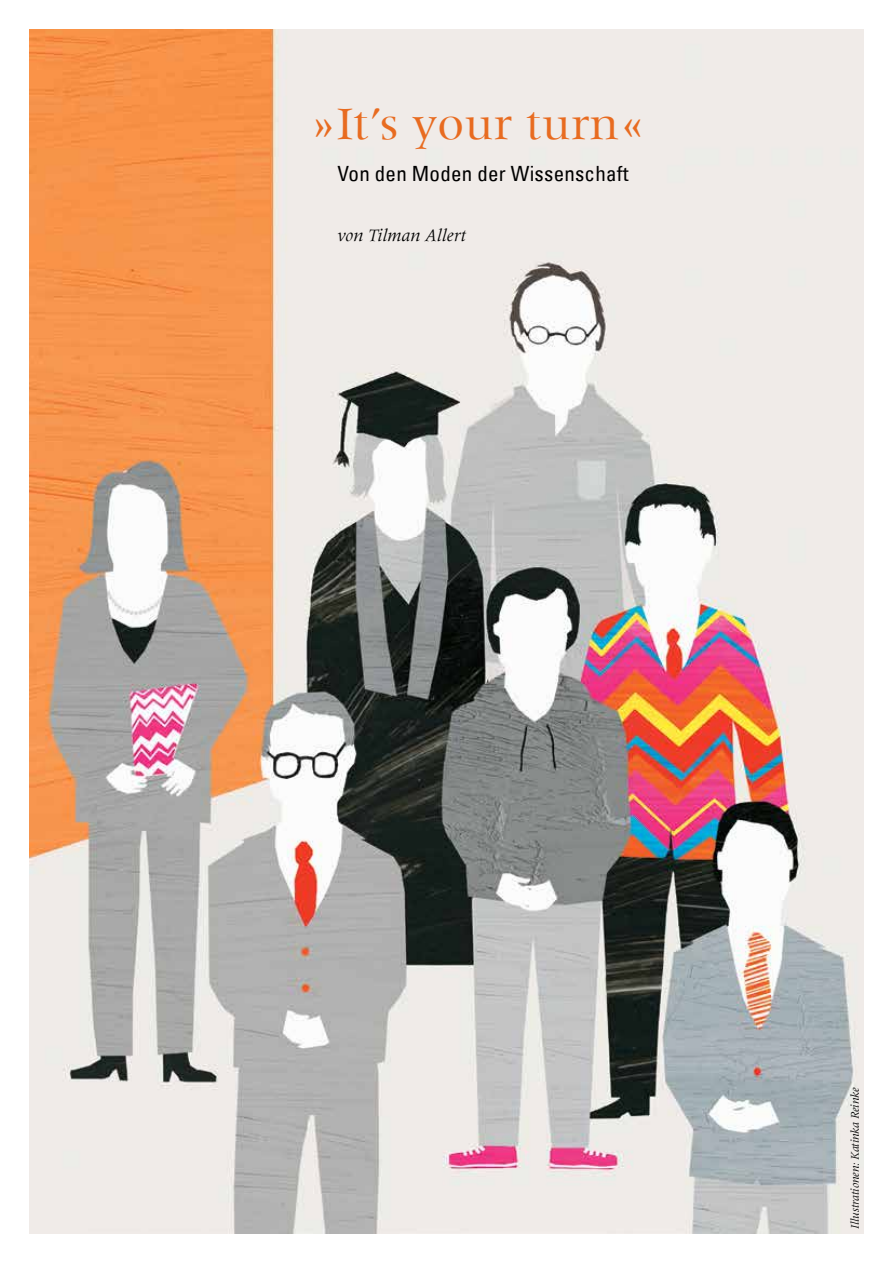
<style>
.page{position:relative;width:893px;height:1263px;background:#fff}
.page>*{position:absolute;margin:0;border:0;box-sizing:border-box;transform-origin:0 0}
.t1{font:48px "Meridien";color:#e86b20}
.t2{font:condensed 21px "Univers Com 57";letter-spacing:.01em;color:#000}
.t3{font:italic 18px "Meridien Com";color:#000}
.t4{font:italic 12px "Meridien Com";letter-spacing:-.015em;color:#000}
</style>
<div class="page">
<img style="left:30px;top:30px;width:833px;height:1203px">
<h1 class="t1" style="left:310px;top:97px;width:337px">»It’s your turn«</h1>
<h2 class="t2" style="left:338px;top:160px;width:293px">Von den Moden der Wissenschaft</h2>
<h3 class="t3" style="left:338px;top:225px;width:130px">von Tilman Allert</h3>
<p class="t4" style="left:848px;top:1229px;width:143px;rotate:-90deg">Illustrationen: Katinka Reinke</p>
</div>
